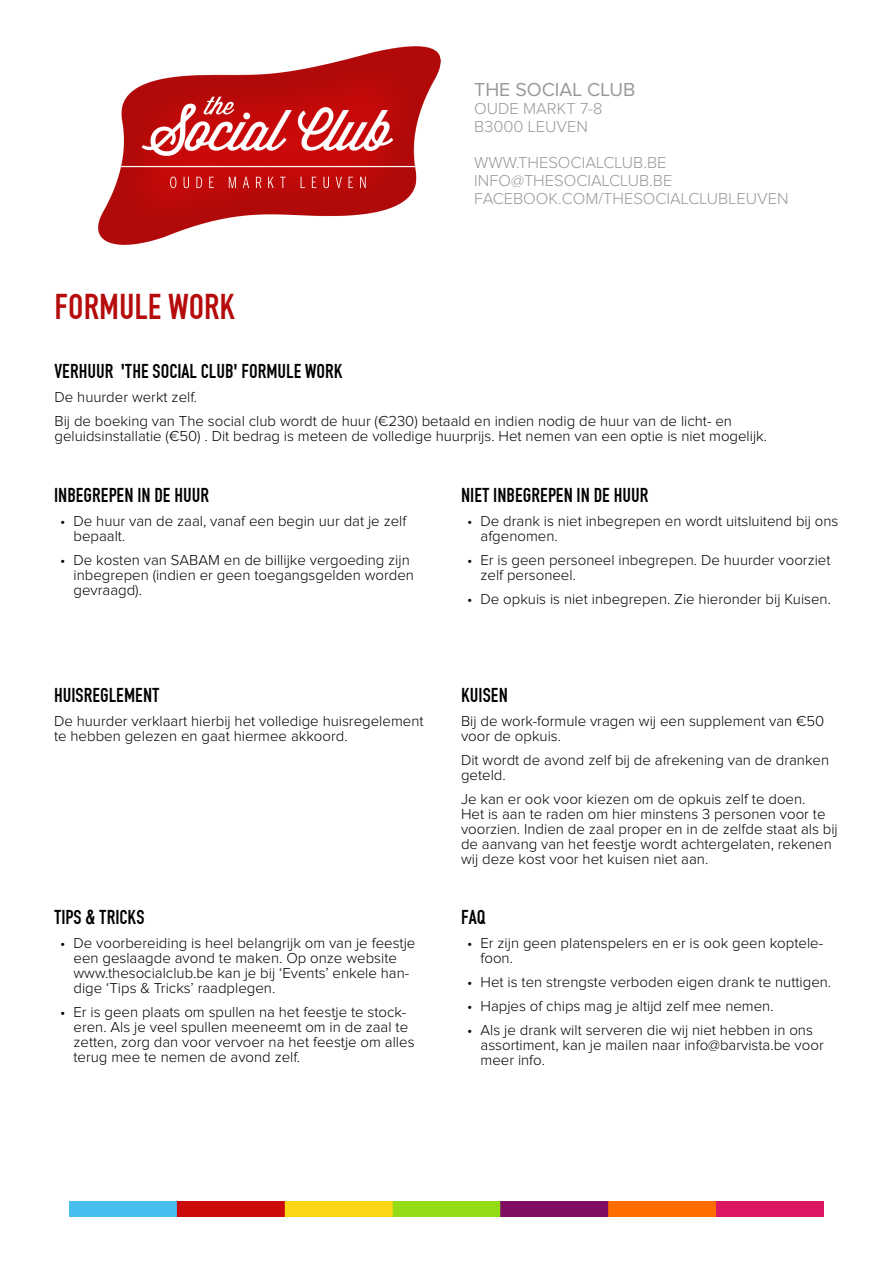
<style>
.page{position:relative;width:893px;height:1263px;background:#fff}
.page>*{position:absolute;margin:0;border:0;box-sizing:border-box;transform-origin:0 0}
.Title_big{font:37.5px "Fette Engschrift";color:#b50b0b}
.t1{font:21px "Fette Engschrift";color:#000}
.t2{font:19.5px "Proxima Nova";color:#999}
.t3{font:300 16.5px/18px "Proxima Nova";color:#999}
.body{font:300 15px/15px "Proxima Nova";color:#000}
</style>
<div class="page">
<img style="left:99px;top:46px;width:342px;height:198px">
<img style="left:70px;top:1202px;width:753px;height:15px">
<p class="Title_big" style="left:54px;top:285px;width:182px">FORMULE WORK</p>
<h3 class="t2" style="left:474px;top:80px;width:163px">THE SOCIAL CLUB</h3>
<p class="t3" style="left:474px;top:100px;width:130px">OUDE MARKT 7-8<br>B3000 LEUVEN</p>
<p class="t3" style="left:474px;top:154px;width:316px">WWW.THESOCIALCLUB.BE<br>INFO@THESOCIALCLUB.BE<br>FACEBOOK.COM/THESOCIALCLUBLEUVEN</p>
<p class="t1" style="left:54px;top:358px;width:290px">VERHUUR 'THE SOCIAL CLUB' FORMULE WORK</p>
<p class="body" style="left:54px;top:390px;width:144px">De huurder werkt zelf.</p>
<p class="body" style="left:54px;top:414px;width:714px">Bij de boeking van The social club wordt de huur (€230) betaald en indien nodig de huur van de licht- en geluidsinstallatie (€50) . Dit bedrag is meteen de volledige huurprijs. Het nemen van een optie is niet mogelijk.</p>
<p class="t1" style="left:54px;top:483px;width:157px">INBEGREPEN IN DE HUUR</p>
<p class="body" style="left:74px;top:514px;width:334px;text-indent:-14px">• De huur van de zaal, vanaf een begin uur dat je zelf bepaalt.</p>
<p class="body" style="left:74px;top:553px;width:342px;text-indent:-14px">• De kosten van SABAM en de billijke vergoeding zijn inbegrepen (indien er geen toegangsgelden worden gevraagd).</p>
<p class="t1" style="left:54px;top:682px;width:107px">HUISREGLEMENT</p>
<p class="body" style="left:54px;top:714px;width:371px">De huurder verklaart hierbij het volledige huisregelement te hebben gelezen en gaat hiermee akkoord.</p>
<p class="t1" style="left:54px;top:904px;width:92px">TIPS &amp; TRICKS</p>
<p class="body" style="left:74px;top:936px;width:343px;text-indent:-14px">• De voorbereiding is heel belangrijk om van je feestje een geslaagde avond te maken. Op onze website www.thesocialclub.be kan je bij ‘Events’ enkele han&shy;dige ‘Tips &amp; Tricks’ raadplegen.</p>
<p class="body" style="left:74px;top:1005px;width:343px;text-indent:-14px">• Er is geen plaats om spullen na het feestje te stock&shy;eren. Als je veel spullen meeneemt om in de zaal te zetten, zorg dan voor vervoer na het feestje om alles terug mee te nemen de avond zelf.</p>
<p class="t1" style="left:461px;top:483px;width:189px">NIET INBEGREPEN IN DE HUUR</p>
<p class="body" style="left:480px;top:514px;width:359px;text-indent:-14px">• De drank is niet inbegrepen en wordt uitsluitend bij ons afgenomen.</p>
<p class="body" style="left:480px;top:553px;width:352px;text-indent:-14px">• Er is geen personeel inbegrepen. De huurder voorziet zelf personeel.</p>
<p class="body" style="left:467px;top:592px;width:365px">• De opkuis is niet inbegrepen. Zie hieronder bij Kuisen.</p>
<p class="t1" style="left:461px;top:682px;width:48px">KUISEN</p>
<p class="body" style="left:461px;top:714px;width:365px">Bij de work-formule vragen wij een supplement van €50 voor de opkuis.</p>
<p class="body" style="left:461px;top:753px;width:370px">Dit wordt de avond zelf bij de afrekening van de dranken geteld.</p>
<p class="body" style="left:461px;top:792px;width:378px">Je kan er ook voor kiezen om de opkuis zelf te doen.<br>Het is aan te raden om hier minstens 3 personen voor te voorzien. Indien de zaal proper en in de zelfde staat als bij de aanvang van het feestje wordt achtergelaten, rekenen wij deze kost voor het kuisen niet aan.</p>
<p class="t1" style="left:461px;top:904px;width:26px">FAQ</p>
<p class="body" style="left:480px;top:936px;width:344px;text-indent:-14px">• Er zijn geen platenspelers en er is ook geen koptele&shy;foon.</p>
<p class="body" style="left:467px;top:975px;width:366px">• Het is ten strengste verboden eigen drank te nuttigen.</p>
<p class="body" style="left:467px;top:999px;width:308px">• Hapjes of chips mag je altijd zelf mee nemen.</p>
<p class="body" style="left:480px;top:1023px;width:345px;text-indent:-14px">• Als je drank wilt serveren die wij niet hebben in ons assortiment, kan je mailen naar info@barvista.be voor meer info.</p>
</div>
